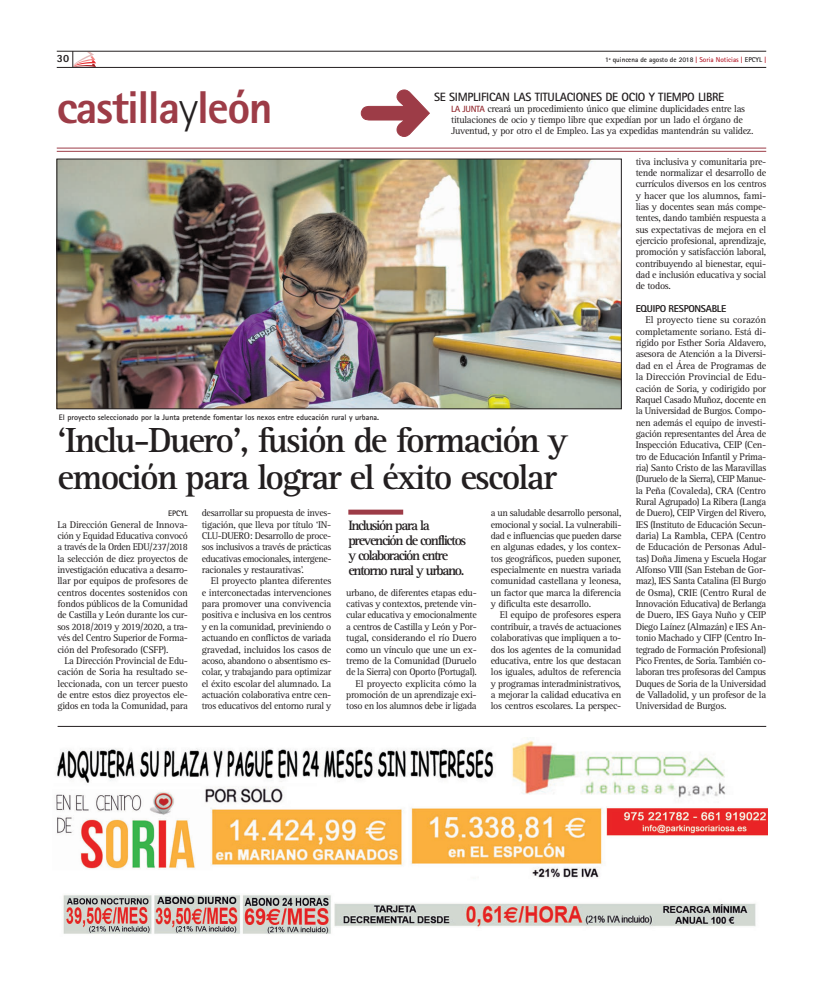
<style>
.page{position:relative;width:823px;height:993px;background:#fff}
.page>*{position:absolute;margin:0;border:0;box-sizing:border-box;transform-origin:0 0}
.t1{font:800 46px "Rotis Sans Serif Std";letter-spacing:-.035em;color:#9d3c47}
.t2{font:700 36px/37px "Rotis Serif Std";letter-spacing:-.05em;color:#231f20}
.t3{font:700 14px/15px "Rotis Serif Std";letter-spacing:-.095em;color:#231f20}
.t4{font:700 12px "Rotis Sans Serif Std";letter-spacing:-.025em;color:#231f20}
.t5{font:800 11px "Rotis Sans Serif Std";color:#231f20}
.t6{font:10px/11.3px "Rotis Serif Std";letter-spacing:-.03em;color:#231f20;text-align:justify}
.t7{font:800 10px "Rotis Sans Serif Std";letter-spacing:-.03em;color:#231f20}
.t8{font:700 8px "Rotis Sans Serif Std";color:#231f20}
.t9{font:700 7px "Rotis Sans Serif Std";color:#231f20}
.s1{color:#b61f2d}
.s2{font-weight:300;color:#231f20}
.s3{font-family:"Rotis Sans Serif Std";font-weight:700;font-size:9px;color:#962e33}
</style>
<div class="page">
<hr style="left:57px;top:148px;width:708px;height:1px;background:#9d3c47">
<hr style="left:57px;top:151px;width:708px;height:1px;background:#9d3c47">
<svg style="left:360px;top:89px;width:70px;height:48px"></svg>
<img style="left:59px;top:161px;width:560px;height:246px">
<div style="left:57px;top:159px;width:564px;height:250px;border:1px solid #231f20"></div>
<div style="left:348px;top:509px;width:55px;height:5px;background:#9d3c47"></div>
<hr style="left:58px;top:726px;width:707px;height:1px;background:#231f20">
<hr style="left:57px;top:67px;width:708px;height:1px;background:#231f20">
<hr style="left:57px;top:51px;width:708px;height:1px;background:#231f20">
<svg style="left:72px;top:51px;width:24px;height:16px"></svg>
<img style="left:56px;top:740px;width:710px;height:194px">
<p class="t5" style="left:57px;top:52px;width:14px">30</p>
<p class="t9" style="left:604px;top:56px;width:162px">1ª quincena de agosto de 2018 <span class="s1">| Soria Noticias |</span> EPCYL <span class="s1">|</span></p>
<h1 class="t1" style="left:57px;top:78px;width:217px">castilla<span class="s2">y</span>león</h1>
<p class="t4" style="left:434px;top:89px;width:291px">SE SIMPLIFICAN LAS TITULACIONES DE OCIO Y TIEMPO LIBRE</p>
<p class="t6" style="left:451px;top:103px;width:303px;line-height:11px;text-align:left"><span class="s3">LA JUNTA</span> creará un procedimiento único que elimine duplicidades entre las titulaciones de ocio y tiempo libre que expedían por un lado el órgano de<br>Juventud, y por otro el de Empleo. Las ya expedidas mantendrán su validez.</p>
<p class="t8" style="left:59px;top:412px;width:321px">El proyecto seleccionado por la Junta pretende fomentar los nexos entre educación rural y urbana.</p>
<h2 class="t2" style="left:58px;top:422px;width:511px">‘Inclu-Duero’, fusión de formación y emoción para lograr el éxito escolar</h2>
<p class="t8" style="left:168px;top:508px;width:21px">EPCYL</p>
<p class="t6" style="left:57px;top:519px;width:132px">La Dirección General de Innova&shy;ción y Equidad Educativa convocó a través de la Orden EDU/237/2018 la selección de diez proyectos de investigación educativa a desarro&shy;llar por equipos de profesores de centros docentes sostenidos con fondos públicos de la Comunidad de Castilla y León durante los cur&shy;sos 2018/2019 y 2019/2020, a tra&shy;vés del Centro Superior de Forma&shy;ción del Profesorado (CSFP).</p>
<p class="t6" style="left:57px;top:655px;width:132px;text-indent:7px">La Dirección Provincial de Edu&shy;cación de Soria ha resultado se&shy;leccionada, con un tercer puesto de entre estos diez proyectos ele&shy;gidos en toda la Comunidad, para</p>
<p class="t6" style="left:202px;top:507px;width:131px">desarrollar su propuesta de inves&shy;tigación, que lleva por título ‘IN-CLU-DUERO: Desarrollo de proce&shy;sos inclusivos a través de prácticas educativas emocionales, intergene&shy;racionales y restaurativas’.</p>
<p class="t6" style="left:202px;top:575px;width:131px;text-indent:9px">El proyecto plantea diferentes e interconectadas intervenciones para promover una convivencia positiva e inclusiva en los centros y en la comunidad, previniendo o actuando en conflictos de variada gravedad, incluidos los casos de acoso, abandono o absentismo es&shy;colar, y trabajando para optimizar el éxito escolar del alumnado. La actuación colaborativa entre cen&shy;tros educativos del entorno rural y</p>
<h3 class="t3" style="left:348px;top:517px;width:119px">Inclusión para la prevención de conflictos y colaboración entre entorno rural y urbano.</h3>
<p class="t6" style="left:346px;top:587px;width:132px;text-align:right">urbano, de diferentes etapas edu&shy;cativas y contextos, pretende vin&shy;cular educativa y emocionalmente a centros de Castilla y León y Por&shy;tugal, considerando el río Duero como un vínculo que une un ex&shy;tremo de la Comunidad (Duruelo de la Sierra) con Oporto (Portugal).<br>El proyecto explicita cómo la promoción de un aprendizaje exi&shy;toso en los alumnos debe ir ligada</p>
<p class="t6" style="left:490px;top:507px;width:132px">a un saludable desarrollo personal, emocional y social. La vulnerabili&shy;dad e influencias que pueden darse en algunas edades, y los contex&shy;tos geográficos, pueden suponer, especialmente en nuestra variada comunidad castellana y leonesa, un factor que marca la diferencia y dificulta este desarrollo.</p>
<p class="t6" style="left:490px;top:609px;width:132px;text-indent:9px">El equipo de profesores espera contribuir, a través de actuaciones colaborativas que impliquen a to&shy;dos los agentes de la comunidad educativa, entre los que destacan los iguales, adultos de referencia y programas interadministrativos, a mejorar la calidad educativa en los centros escolares. La perspec-</p>
<p class="t6" style="left:635px;top:156px;width:132px">tiva inclusiva y comunitaria pre&shy;tende normalizar el desarrollo de currículos diversos en los centros y hacer que los alumnos, fami&shy;lias y docentes sean más compe&shy;tentes, dando también respuesta a sus expectativas de mejora en el ejercicio profesional, aprendizaje, promoción y satisfacción laboral, contribuyendo al bienestar, equi&shy;dad e inclusión educativa y social de todos.</p>
<p class="t7" style="left:635px;top:302px;width:92px">EQUIPO RESPONSABLE</p>
<p class="t6" style="left:635px;top:314px;width:132px;text-indent:10px">El proyecto tiene su corazón completamente soriano. Está di&shy;rigido por Esther Soria Aldavero, asesora de Atención a la Diversi&shy;dad en el Área de Programas de la Dirección Provincial de Edu&shy;cación de Soria, y codirigido por Raquel Casado Muñoz, docente en la Universidad de Burgos. Compo&shy;nen además el equipo de investi&shy;gación representantes del Área de Inspección Educativa, CEIP (Cen&shy;tro de Educación Infantil y Prima&shy;ria) Santo Cristo de las Maravillas (Duruelo de la Sierra), CEIP Manue&shy;la Peña (Covaleda), CRA (Centro Rural Agrupado) La Ribera (Langa de Duero), CEIP Virgen del Rivero, IES (Instituto de Educación Secun&shy;daria) La Rambla, CEPA (Centro de Educación de Personas Adul&shy;tas) Doña Jimena y Escuela Hogar Alfonso VIII (San Esteban de Gor&shy;maz), IES Santa Catalina (El Burgo de Osma), CRIE (Centro Rural de Innovación Educativa) de Berlanga de Duero, IES Gaya Nuño y CEIP Diego Laínez (Almazán) e IES An&shy;tonio Machado y CIFP (Centro In&shy;tegrado de Formación Profesional)<br>Pico Frentes, de Soria. También co&shy;laboran tres profesoras del Campus Duques de Soria de la Universidad de Valladolid, y un profesor de la Universidad de Burgos.</p>
</div>
